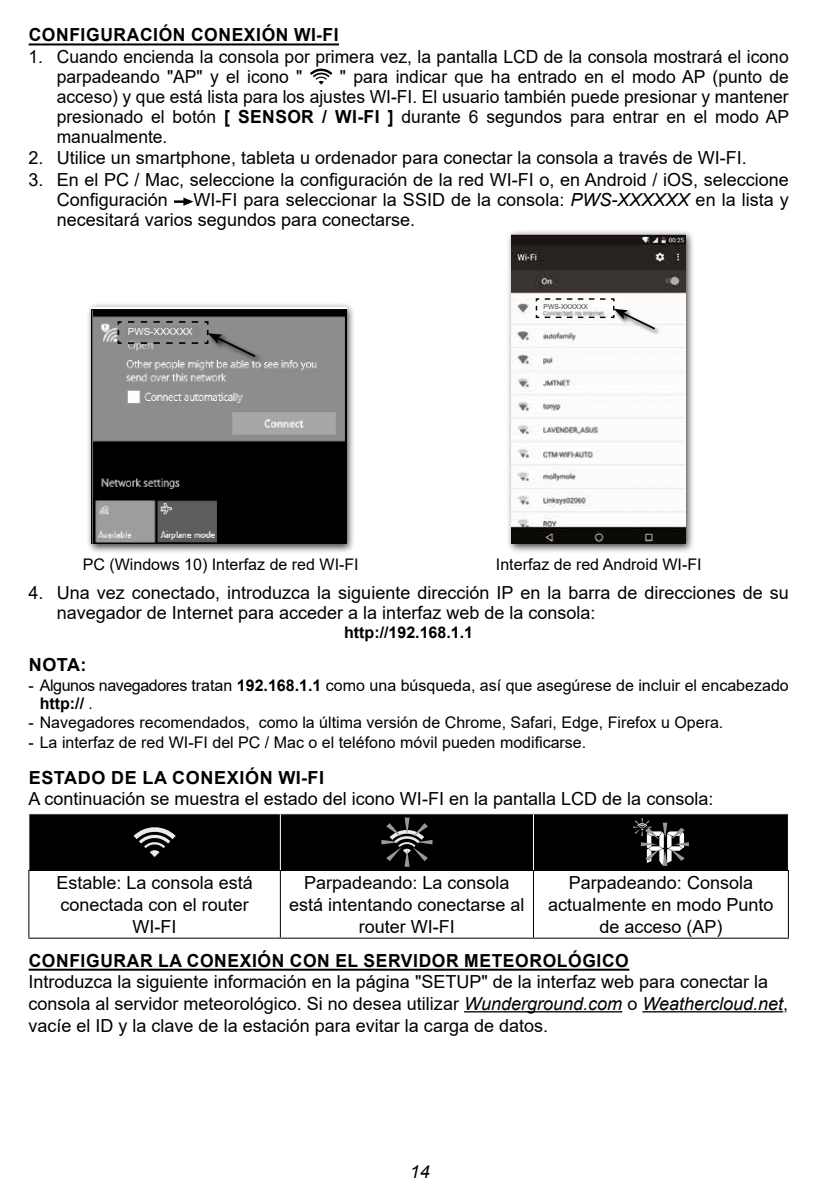
<style>
.page{position:relative;width:840px;height:1191px;background:#fff}
.page>*{position:absolute;margin:0;border:0;box-sizing:border-box;transform-origin:0 0}
.t1{font:18px/21.6px "Arial";color:#000}
.t2{font:700 18px "Arial";letter-spacing:.035em;color:#000}
.t3{font:italic 18px "Arial";color:#000}
.t4{font:16px/18px "Arial";color:#000}
.t5{font:700 16px "Arial";color:#000}
.t6{font:9.8px "Arial";color:#fff}
.t7{font:6.8px "Arial";color:#423e3f}
.s1{font-weight:700}
.s2{font-style:italic}
</style>
<div class="page">
<hr style="left:29px;top:43px;width:310px;height:2px;background:#000">
<hr style="left:29px;top:968px;width:600px;height:2px;background:#000">
<hr style="left:464px;top:1011px;width:158px;height:1px;background:#000">
<hr style="left:642px;top:1011px;width:140px;height:1px;background:#000">
<svg style="left:310px;top:68px;width:22px;height:17px"></svg>
<svg style="left:174px;top:197px;width:19px;height:9px"></svg>
<div style="left:86px;top:302px;width:270px;height:252px;background:#000;opacity:.75"></div>
<img style="left:91px;top:307px;width:255px;height:237px">
<div style="left:207px;top:332px;width:56px;height:32px;background:#000;opacity:.75"></div>
<svg style="left:117px;top:320px;width:140px;height:39px;background:#818282"></svg>
<div style="left:506px;top:230px;width:188px;height:324px;background:#000;opacity:.75"></div>
<img style="left:511px;top:235px;width:174px;height:309px">
<div style="left:612px;top:308px;width:49px;height:28px;background:#000;opacity:.75"></div>
<svg style="left:534px;top:297px;width:122px;height:34px"></svg>
<div style="left:29px;top:814px;width:758px;height:56px;background:#000"></div>
<hr style="left:280px;top:814px;width:1px;height:56px;background:#fff">
<hr style="left:532px;top:814px;width:1px;height:56px;background:#fff">
<hr style="left:28px;top:870px;width:252px;height:1px;background:#000">
<hr style="left:28px;top:871px;width:1px;height:66px;background:#000">
<hr style="left:280px;top:870px;width:253px;height:1px;background:#000">
<hr style="left:280px;top:871px;width:1px;height:66px;background:#000">
<hr style="left:533px;top:870px;width:255px;height:1px;background:#000">
<hr style="left:532px;top:871px;width:1px;height:66px;background:#000">
<hr style="left:787px;top:871px;width:1px;height:66px;background:#000">
<hr style="left:28px;top:937px;width:252px;height:1px;background:#000">
<hr style="left:280px;top:937px;width:253px;height:1px;background:#000">
<hr style="left:533px;top:937px;width:255px;height:1px;background:#000">
<svg style="left:133px;top:824px;width:43px;height:33px"></svg>
<svg style="left:381px;top:817px;width:51px;height:49px;background:#2a2b2b"></svg>
<svg style="left:632px;top:818px;width:56px;height:48px;background:#454646"></svg>
<p class="t2" style="left:29px;top:22px;width:311px">CONFIGURACIÓN CONEXIÓN WI-FI</p>
<p class="t1" style="left:57px;top:46px;width:733px;line-height:20px;text-indent:-28px">1. Cuando encienda la consola por primera vez, la pantalla LCD de la consola mostrará el icono parpadeando "AP" y el icono "</p>
<p class="t1" style="left:57px;top:66px;width:733px;line-height:20px;text-align:justify;text-indent:283px">" para indicar que ha entrado en el modo AP (punto de acceso) y que está lista para los ajustes WI-FI. El usuario también puede presionar y mantener presionado el botón <span class="s1">[ SENSOR / WI-FI ]</span> durante 6 segundos para entrar en el modo AP manualmente.</p>
<p class="t1" style="left:28px;top:147px;width:719px">2. Utilice un smartphone, tableta u ordenador para conectar la consola a través de WI-FI.</p>
<p class="t1" style="left:57px;top:169px;width:733px;line-height:20px;text-indent:-28px">3. En el PC / Mac, seleccione la configuración de la red WI-FI o, en Android / iOS, seleccione<br>Configuración</p>
<p class="t1" style="left:57px;top:189px;width:733px;line-height:20px;text-indent:137px">WI-FI para seleccionar la SSID de la consola: <span class="s2">PWS-XXXXXX</span> en la lista y necesitará varios segundos para conectarse.</p>
<p class="t6" style="left:128px;top:325px;width:66px">PWS-XXXXXX</p>
<p class="t7" style="left:543px;top:302px;width:46px">PWS-XXXXXX</p>
<p class="t4" style="left:83px;top:555px;width:277px">PC (Windows 10) Interfaz de red WI-FI</p>
<p class="t4" style="left:495px;top:555px;width:207px">Interfaz de red Android WI-FI</p>
<p class="t1" style="left:57px;top:583px;width:733px;line-height:20px;text-indent:-28px">4. Una vez conectado, introduzca la siguiente dirección IP en la barra de direcciones de su navegador de Internet para acceder a la interfaz web de la consola:</p>
<p class="t5" style="left:344px;top:621px;width:130px">http://192.168.1.1</p>
<p class="t2" style="left:29px;top:652px;width:59px">NOTA:</p>
<p class="t4" style="left:40px;top:676px;width:750px;text-indent:-11px">- Algunos navegadores tratan <span class="s1">192.168.1.1</span> como una búsqueda, así que asegúrese de incluir el encabezado <span class="s1">http://</span> .</p>
<p class="t4" style="left:28px;top:713px;width:696px">- Navegadores recomendados, como la última versión de Chrome, Safari, Edge, Firefox u Opera.</p>
<p class="t4" style="left:28px;top:733px;width:559px">- La interfaz de red WI-FI del PC / Mac o el teléfono móvil pueden modificarse.</p>
<p class="t2" style="left:29px;top:764px;width:297px">ESTADO DE LA CONEXIÓN WI-FI</p>
<p class="t1" style="left:28px;top:788px;width:686px">A continuación se muestra el estado del icono WI-FI en la pantalla LCD de la consola:</p>
<p class="t1" style="left:56px;top:872px;width:198px;text-align:center">Estable: La consola está conectada con el router<br>WI-FI</p>
<p class="t1" style="left:289px;top:872px;width:237px;text-align:center">Parpadeando: La consola está intentando conectarse al router WI-FI</p>
<p class="t1" style="left:548px;top:872px;width:227px;text-align:center">Parpadeando: Consola actualmente en modo Punto de acceso (AP)</p>
<p class="t2" style="left:29px;top:947px;width:601px">CONFIGURAR LA CONEXIÓN CON EL SERVIDOR METEOROLÓGICO</p>
<p class="t1" style="left:28px;top:971px;width:761px">Introduzca la siguiente información en la página "SETUP" de la interfaz web para conectar la consola al servidor meteorológico. Si no desea utilizar <span class="s2">Wunderground.com</span> o <span class="s2">Weathercloud.net</span>, vacíe el ID y la clave de la estación para evitar la carga de datos.</p>
<p class="t3" style="left:410px;top:1159px;width:22px">14</p>
</div>
